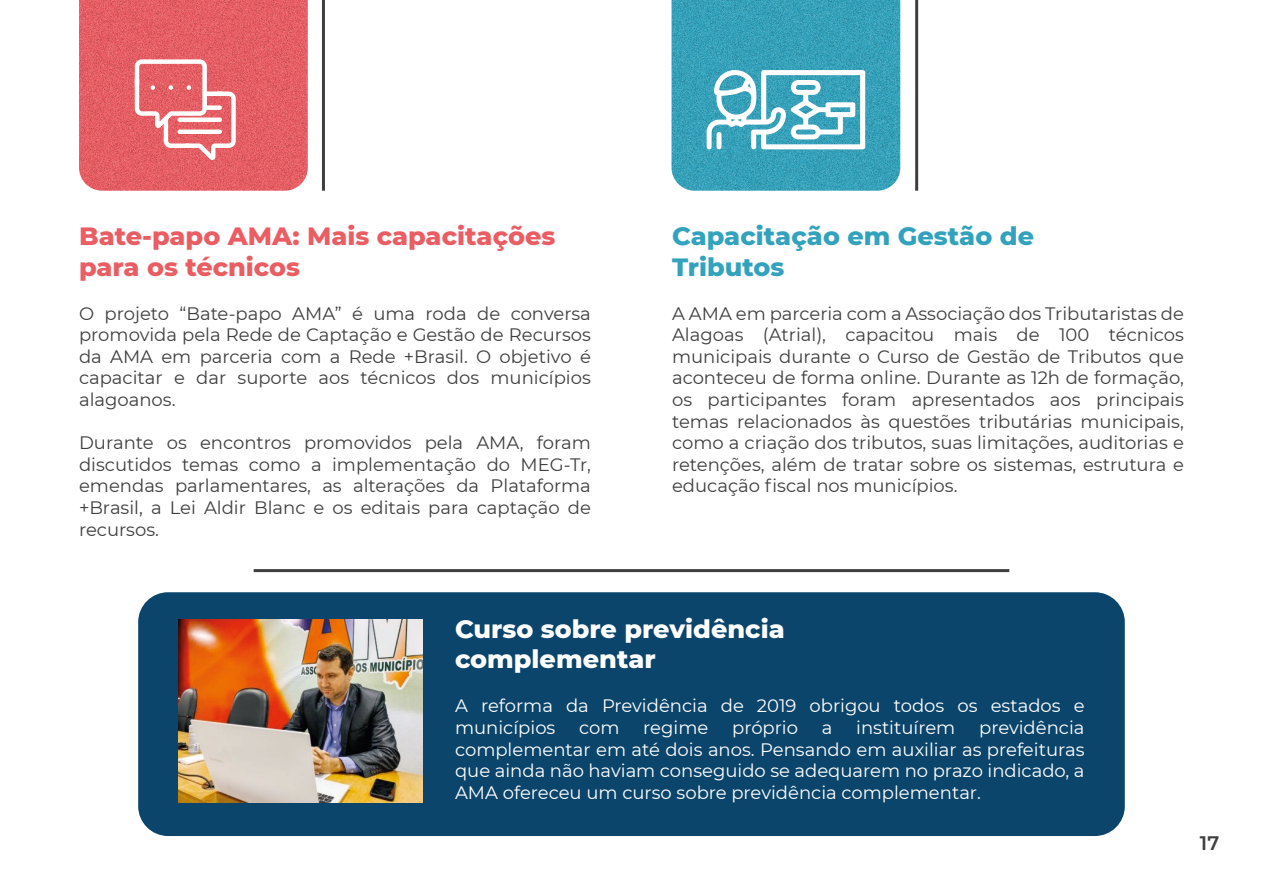
<style>
.page{position:relative;width:1263px;height:893px;background:#fff}
.page>*{position:absolute;margin:0;border:0;box-sizing:border-box;transform-origin:0 0}
.t1{font:800 25.5px/30.2px "Montserrat";color:#e95d63}
.t2{font:800 25.5px/30.2px "Montserrat";color:#fff}
.t3{font:800 25.5px/30.2px "Montserrat";color:#33a2bc}
.t4{font:600 19.5px "Montserrat";color:#3f3f3f}
.t5{font:18px/21.6px "Montserrat";color:#3f3f3f;text-align:justify}
.t6{font:18px/21.6px "Montserrat";color:#fff}
</style>
<div class="page">
<div style="left:138px;top:592px;width:987px;height:244px;background:#0b456b;border-radius:30px"></div>
<hr style="left:254px;top:569px;width:755px;height:3px;background:#3f3f3f">
<hr style="left:322px;top:0;width:3px;height:191px;background:#3f3f3f">
<hr style="left:915px;top:0;width:3px;height:191px;background:#3f3f3f">
<svg style="left:671px;top:0;width:229px;height:191px;background:#4eabc1"></svg>
<svg style="left:79px;top:0;width:229px;height:191px;background:#e5686d"></svg>
<img style="left:178px;top:619px;width:244px;height:183px">
<h1 class="t1" style="left:79px;top:220px;width:478px">Bate-papo AMA: Mais capacitações para os técnicos</h1>
<p class="t5" style="left:79px;top:302px;width:513px">O projeto “Bate-papo AMA” é uma roda de conversa promovida pela Rede de Captação e Gestão de Recursos da AMA em parceria com a Rede +Brasil. O objetivo é capacitar e dar suporte aos técnicos dos municípios alagoanos.</p>
<p class="t5" style="left:79px;top:431px;width:513px">Durante os encontros promovidos pela AMA, foram discutidos temas como a implementação do MEG-Tr, emendas parlamentares, as alterações da Plataforma +Brasil, a Lei Aldir Blanc e os editais para captação de recursos.</p>
<h1 class="t3" style="left:672px;top:220px;width:363px">Capacitação em Gestão de<br>Tributos</h1>
<p class="t5" style="left:672px;top:302px;width:513px">A AMA em parceria com a Associação dos Tributaristas de Alagoas (Atrial), capacitou mais de 100 técnicos municipais durante o Curso de Gestão de Tributos que aconteceu de forma online. Durante as 12h de formação, os participantes foram apresentados aos principais temas relacionados às questões tributárias municipais, como a criação dos tributos, suas limitações, auditorias e retenções, além de tratar sobre os sistemas, estrutura e educação fiscal nos municípios.</p>
<h1 class="t2" style="left:455px;top:613px;width:331px">Curso sobre previdência complementar</h1>
<p class="t6" style="left:455px;top:695px;width:631px">A reforma da Previdência de 2019 obrigou todos os estados e municípios</p>
<p class="t6" style="left:455px;top:716px;width:631px;text-align:justify;text-indent:524px">previdência complementar em até dois anos. Pensando em auxiliar as prefeituras que ainda não haviam conseguido se adequarem no prazo indicado, a AMA ofereceu um curso sobre previdência complementar.</p>
<p class="t6" style="left:579px;top:716px;width:42px">com</p>
<p class="t6" style="left:643px;top:716px;width:67px">regime</p>
<p class="t6" style="left:732px;top:716px;width:67px">próprio</p>
<p class="t6" style="left:822px;top:716px;width:12px">a</p>
<p class="t6" style="left:856px;top:716px;width:101px">instituírem</p>
<p class="t4" style="left:1200px;top:829px;width:21px">17</p>
</div>
